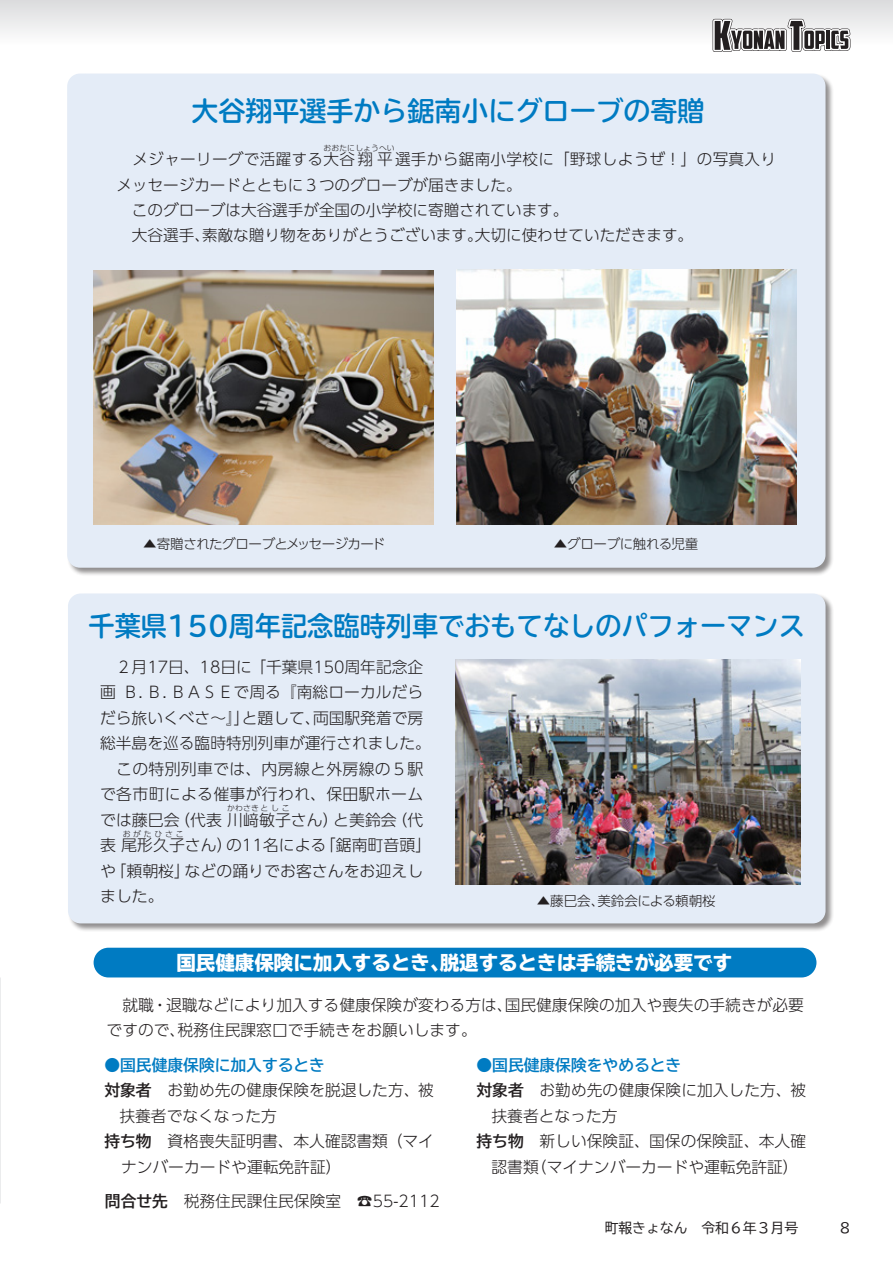
<style>
.page{position:relative;width:893px;height:1263px;background:#fff}
.page>*{position:absolute;margin:0;border:0;box-sizing:border-box;transform-origin:0 0}
.t1{font:700 27px "TBUDR Go Std";color:#007bc2}
.t2{font:800 19.5px "TBUD Go Std";color:#fff}
.t3{font:300 15.75px/25.5px "UD Shin Go Pr 6 N";color:#231f20}
.t4{font:700 15.75px "TBUD Go Std";color:#007bc2}
.t5{font:300 15.75px "UD Shin Go Pr 6 N";letter-spacing:.02em;color:#231f20}
.t6{font:300 15.6px "UD Shin Go Pr 6 N";color:#231f20}
.t7{font:300 15.6px "UD Shin Go Pr 6 N";letter-spacing:.02em;color:#231f20}
.t8{font:13.8px "TBUD Go Std";color:#231f20}
.t9{font:300 13.5px "UD Shin Go Pr 6 N";letter-spacing:-.035em;color:#231f20}
.t10{font:300 7.8px "UD Shin Go Pr 6 N";letter-spacing:.01em;color:#231f20}
.t11{font:300 7.8px "UD Shin Go Pr 6 N";letter-spacing:.095em;color:#231f20}
.s1{font-family:"TBUD Go Std";font-weight:700}
</style>
<div class="page">
<div style="left:0;top:0;width:893px;height:45px;background:linear-gradient(to bottom,#dbdcdd,#fefefe)"></div>
<hr style="left:0;top:0;width:1px;height:45px;background:#d1d2d4">
<svg style="left:710px;top:5px;width:143px;height:47px"></svg>
<div style="left:67px;top:73px;width:767px;height:503px;background:#231f20;opacity:.5"></div>
<div style="left:67px;top:74px;width:758px;height:494px;background:#e4ecf7;border-radius:13px"></div>
<div style="left:94px;top:948px;width:722px;height:29px;background:#007bc2;border-radius:15px"></div>
<div style="left:68px;top:593px;width:766px;height:339px;background:#231f20;opacity:.5"></div>
<div style="left:68px;top:593px;width:757px;height:330px;background:#e4ecf7;border-radius:13px"></div>
<img style="left:456px;top:270px;width:340px;height:255px">
<img style="left:94px;top:270px;width:340px;height:255px">
<img style="left:455px;top:659px;width:345px;height:225px">
<h1 class="t1" style="left:192px;top:89px;width:514px">大谷翔平選手から鋸南小にグローブの寄贈</h1>
<p class="t7" style="left:116px;top:147px;width:661px">　メジャーリーグで活躍する大谷翔平選手から鋸南小学校に「野球しようぜ！」の写真入り</p>
<p class="t10" style="left:324px;top:141px;width:73px">おおたにしょうへい</p>
<p class="t6" style="left:116px;top:172px;width:407px">メッセージカードとともに３つのグローブが届きました。</p>
<p class="t6" style="left:116px;top:197px;width:454px">　このグローブは大谷選手が全国の小学校に寄贈されています。</p>
<p class="t6" style="left:475px;top:222px;width:220px">大切に使わせていただきます。</p>
<p class="t6" style="left:202px;top:222px;width:282px">素敵な贈り物をありがとうございます。</p>
<p class="t6" style="left:116px;top:222px;width:95px">　大谷選手、</p>
<p class="t9" style="left:143px;top:533px;width:243px">▲寄贈されたグローブとメッセージカード</p>
<p class="t9" style="left:554px;top:533px;width:146px">▲グローブに触れる児童</p>
<h1 class="t1" style="left:89px;top:603px;width:718px">千葉県150周年記念臨時列車でおもてなしのパフォーマンス</h1>
<p class="t3" style="left:100px;top:654px;width:325px;text-align:right">　２月17日、18日に「千葉県150周年記念企<br>ＢＡＳＥで周る『南総ローカルだら</p>
<p class="t3" style="left:100px;top:679px;width:80px">画ＢＢ．．</p>
<p class="t3" style="left:100px;top:705px;width:151px">だら旅いくべさ～』」</p>
<p class="t3" style="left:100px;top:730px;width:332px">総半島を巡る臨時特別列車が運行されました。</p>
<p class="t5" style="left:116px;top:756px;width:309px">この特別列車では、内房線と外房線の５駅</p>
<p class="t3" style="left:100px;top:781px;width:325px">で各市町による催事が行われ、保田駅ホーム</p>
<p class="t3" style="left:174px;top:807px;width:166px">（代表川﨑敏子さん）</p>
<p class="t3" style="left:313px;top:705px;width:112px">両国駅発着で房</p>
<p class="t3" style="left:242px;top:705px;width:80px">と題して、</p>
<p class="t11" style="left:227px;top:802px;width:64px">かわさきとしこ</p>
<p class="t3" style="left:391px;top:807px;width:33px">（代</p>
<p class="t3" style="left:333px;top:807px;width:65px">と美鈴会</p>
<p class="t3" style="left:100px;top:807px;width:81px">では藤巳会</p>
<p class="t10" style="left:123px;top:827px;width:62px">おがたひさこ</p>
<p class="t3" style="left:185px;top:832px;width:248px;text-indent:135px">「鋸南町音頭「などの踊りでお客さんをお迎えし</p>
<p class="t3" style="left:100px;top:832px;width:228px">表尾形久子さんの） 11名による</p>
<p class="t3" style="left:111px;top:858px;width:81px">「頼朝桜」</p>
<p class="t3" style="left:100px;top:858px;width:17px">や</p>
<p class="t3" style="left:100px;top:883px;width:65px">ました。</p>
<p class="t9" style="left:597px;top:890px;width:120px">美鈴会による頼朝桜</p>
<p class="t9" style="left:537px;top:890px;width:69px">▲藤巳会、</p>
<p class="t2" style="left:440px;top:952px;width:294px">脱退するときは手続きが必要です</p>
<p class="t2" style="left:176px;top:952px;width:274px">国民健康保険に加入するとき、</p>
<p class="t3" style="left:177px;top:992px;width:337px;text-indent:-71px">　就職・退職などにより加入する健康保険が変わる方は、税務住民課窓口で手続きをお願いします。</p>
<p class="t3" style="left:505px;top:992px;width:301px">国民健康保険の加入や喪失の手続きが必要</p>
<p class="t3" style="left:107px;top:1017px;width:80px">ですので、</p>
<p class="t4" style="left:104px;top:1052px;width:222px">●国民健康保険に加入するとき</p>
<p class="t3" style="left:104px;top:1077px;width:331px"><span class="s1">対象者</span>　お勤め先の健康保険を脱退した方、被</p>
<p class="t3" style="left:119px;top:1102px;width:159px">扶養者でなくなった方</p>
<p class="t3" style="left:104px;top:1128px;width:331px"><span class="s1">持ち物</span>　資格喪失証明書、本人確認書類（マイ</p>
<p class="t3" style="left:121px;top:1153px;width:222px">ナンバーカードや運転免許証(</p>
<p class="t4" style="left:477px;top:1052px;width:206px">●国民健康保険をやめるとき</p>
<p class="t3" style="left:477px;top:1077px;width:331px"><span class="s1">対象者</span>　お勤め先の健康保険に加入した方、被</p>
<p class="t3" style="left:492px;top:1102px;width:127px">扶養者となった方</p>
<p class="t3" style="left:477px;top:1128px;width:331px"><span class="s1">持ち物</span>　新しい保険証、国保の保険証、本人確</p>
<p class="t3" style="left:531px;top:1153px;width:269px">（マイナンバーカードや運転免許証(</p>
<p class="t3" style="left:492px;top:1153px;width:49px">認書類</p>
<p class="t3" style="left:105px;top:1188px;width:238px"><span class="s1">問合せ先</span>　税務住民課住民保険室</p>
<p class="t3" style="left:357px;top:1188px;width:85px">☎55-2112</p>
<p class="t8" style="left:605px;top:1216px;width:195px">町報きょなん　令和６年３月号</p>
<p class="t8" style="left:840px;top:1216px;width:12px">8</p>
</div>
